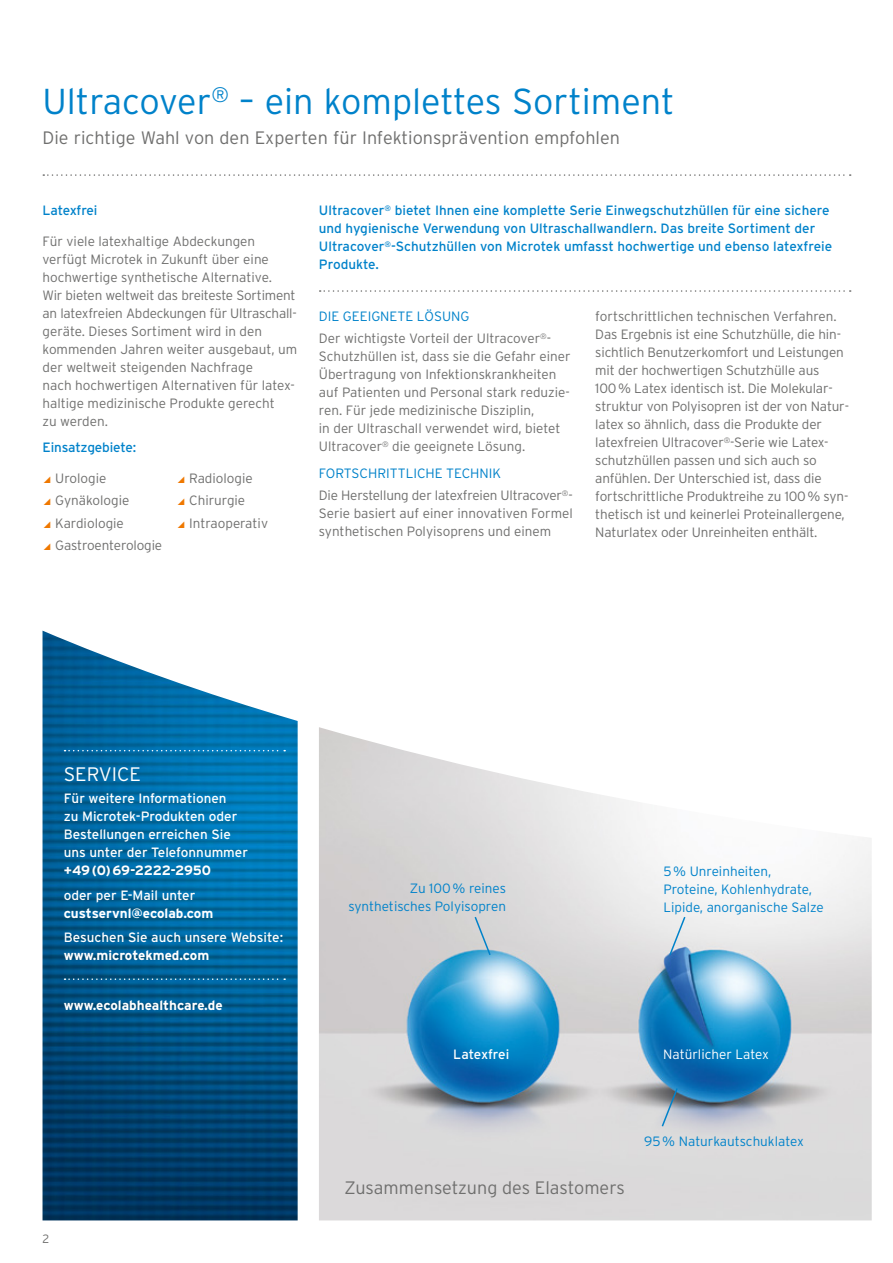
<style>
.page{position:relative;width:893px;height:1263px;background:#fff}
.page>*{position:absolute;margin:0;border:0;box-sizing:border-box;transform-origin:0 0}
.Head_Produktname_bla{font:300 36px "Interstate";color:#0082ca}
.Headline_blauer_Balk{font:300 19.5px "Interstate";color:#fff}
.Subhead_Produkt_grau{font:300 18px "Interstate";color:#6f6f6e}
.Subline{font:300 18px "Interstate";color:#6f6f6e}
.Bodytext{font:300 13.5px/18px "Interstate";letter-spacing:-.01em;color:#6f6f6e}
.Vorspann_blau{font:13.5px/18px "Interstate";color:#0082ca}
.Fließtext_Infokasten{font:13.5px/18px "Interstate";color:#fff}
.Bodytext-2{font:300 13.5px/18px "Interstate";color:#0082ca;text-align:right}
.Subline-2{font:300 13.5px "Interstate";color:#0082ca}
.Fließtext_Infokasten-2{font:700 13.5px/18px "Interstate";color:#fff}
.Headline_blauer_Balk-2{font:700 13.5px "Interstate";color:#fff}
.Bodytext-3{font:300 13.5px "Interstate";color:#fff}
.Bodytext-4{font:13.5px "Interstate";letter-spacing:-.005em;color:#fff}
.t1{font:300 12px "Interstate";color:#6f6f6e}
.s1{color:#ef7800}
.s2{font-weight:700}
.s3{font-weight:400}
</style>
<div class="page">
<img style="left:43px;top:631px;width:255px;height:589px">
<img style="left:319px;top:727px;width:553px;height:493px">
<svg style="left:320px;top:290px;width:531px;height:2px"></svg>
<svg style="left:43px;top:174px;width:808px;height:2px"></svg>
<svg style="left:668px;top:915px;width:19px;height:42px"></svg>
<svg style="left:473px;top:915px;width:19px;height:42px"></svg>
<svg style="left:660px;top:1086px;width:19px;height:42px"></svg>
<svg style="left:65px;top:750px;width:220px;height:1px"></svg>
<svg style="left:65px;top:978px;width:220px;height:2px"></svg>
<p class="Head_Produktname_bla" style="left:43px;top:81px;width:633px">Ultracover<sup>®</sup> – ein komplettes Sortiment</p>
<p class="Subhead_Produkt_grau" style="left:43px;top:128px;width:579px">Die richtige Wahl von den Experten für Infektionsprävention empfohlen</p>
<p class="Vorspann_blau" style="left:43px;top:201px;width:56px">Latexfrei</p>
<p class="Bodytext" style="left:43px;top:232px;width:256px">Für viele latexhaltige Abdeckungen verfügt Microtek in Zukunft über eine hochwertige synthetische Alternative.<br>Wir bieten weltweit das breiteste Sortiment an latexfreien Abdeckungen für Ultraschall&shy;geräte. Dieses Sortiment wird in den kommenden Jahren weiter ausgebaut, um der weltweit steigenden Nachfrage<br>nach hochwertigen Alternativen für latex&shy;haltige medizinische Produkte gerecht<br>zu werden.</p>
<p class="Vorspann_blau" style="left:43px;top:438px;width:95px">Einsatzgebiete:</p>
<p class="Bodytext" style="left:43px;top:469px;width:65px"><span class="s1">◢</span> Urologie</p>
<p class="Bodytext" style="left:43px;top:491px;width:88px"><span class="s1">◢</span> Gynäkologie</p>
<p class="Bodytext" style="left:43px;top:514px;width:83px"><span class="s1">◢</span> Kardiologie</p>
<p class="Bodytext" style="left:43px;top:536px;width:121px"><span class="s1">◢</span> Gastroenterologie</p>
<p class="Bodytext" style="left:176px;top:469px;width:78px"><span class="s1">◢</span> Radiologie</p>
<p class="Bodytext" style="left:176px;top:491px;width:70px"><span class="s1">◢</span> Chirurgie</p>
<p class="Bodytext" style="left:176px;top:514px;width:93px"><span class="s1">◢</span> Intraoperativ</p>
<p class="Vorspann_blau" style="left:319px;top:201px;width:515px">Ultracover<sup>®</sup> bietet Ihnen eine komplette Serie Einwegschutzhüllen für eine sichere und hygienische Verwendung von Ultraschallwandlern. Das breite Sortiment der Ultracover<sup>®</sup>-Schutzhüllen von Microtek umfasst hochwertige und ebenso latexfreie Produkte.</p>
<p class="Subline-2" style="left:319px;top:309px;width:152px">DIE GEEIGNETE LÖSUNG</p>
<p class="Bodytext" style="left:319px;top:329px;width:253px">Der wichtigste Vorteil der Ultracover<sup>®</sup>- Schutzhüllen ist, dass sie die Gefahr einer Übertragung von Infektionskrankheiten auf Patienten und Personal stark reduzie&shy;ren. Für jede medizinische Disziplin,<br>in der Ultraschall verwendet wird, bietet Ultracover<sup>®</sup> die geeignete Lösung.</p>
<p class="Subline-2" style="left:319px;top:465px;width:184px">FORTSCHRITTLICHE TECHNIK</p>
<p class="Bodytext" style="left:319px;top:486px;width:255px">Die Herstellung der latexfreien Ultracover<sup>®</sup>--<br>Serie basiert auf einer innovativen Formel synthetischen Polyisoprens und einem</p>
<p class="Bodytext" style="left:595px;top:307px;width:255px">fortschrittlichen technischen Verfahren.<br>Das Ergebnis ist eine Schutzhülle, die hin&shy;sichtlich Benutzerkomfort und Leistungen mit der hochwertigen Schutzhülle aus 100% Latex identisch ist. Die Molekular&shy;struktur von Polyisopren ist der von Natur&shy;latex so ähnlich, dass die Produkte der latexfreien Ultracover<sup>®</sup>-Serie wie Latex&shy;schutzhüllen passen und sich auch so anfühlen. Der Unterschied ist, dass die fortschrittliche Produktreihe zu 100% syn&shy;thetisch ist und keinerlei Proteinallergene, Naturlatex oder Unreinheiten enthält.</p>
<p class="Headline_blauer_Balk" style="left:64px;top:763px;width:79px">SERVICE</p>
<p class="Fließtext_Infokasten" style="left:64px;top:789px;width:186px">Für weitere Informationen<br>zu Microtek-Produkten oder<br>Bestellungen erreichen Sie uns unter der Telefonnummer <span class="s2">+49 (0) 69-2222-2950</span></p>
<p class="Fließtext_Infokasten-2" style="left:64px;top:886px;width:151px"><span class="s3">oder per E-Mail unter </span>custservnl@ecolab.com</p>
<p class="Fließtext_Infokasten" style="left:64px;top:928px;width:221px">Besuchen Sie auch unsere Website: <span class="s2">www.microtekmed.com</span></p>
<p class="Headline_blauer_Balk-2" style="left:64px;top:997px;width:160px">www.ecolabhealthcare.de</p>
<p class="t1" style="left:43px;top:1232px;width:8px">2</p>
<p class="Bodytext-2" style="left:348px;top:879px;width:159px">Zu 100% reines synthetisches Polyisopren</p>
<p class="Bodytext-2" style="left:663px;top:862px;width:162px;text-align:left">5% Unreinheiten,<br>Proteine, Kohlenhydrate,<br>Lipide, anorganische Salze</p>
<p class="Bodytext-4" style="left:453px;top:1047px;width:58px">Latexfrei</p>
<p class="Bodytext-3" style="left:663px;top:1047px;width:107px">Natürlicher Latex</p>
<p class="Subline" style="left:344px;top:1177px;width:282px">Zusammensetzung des Elastomers</p>
<p class="Bodytext-2" style="left:644px;top:1132px;width:161px">95% Naturkautschuklatex</p>
</div>
